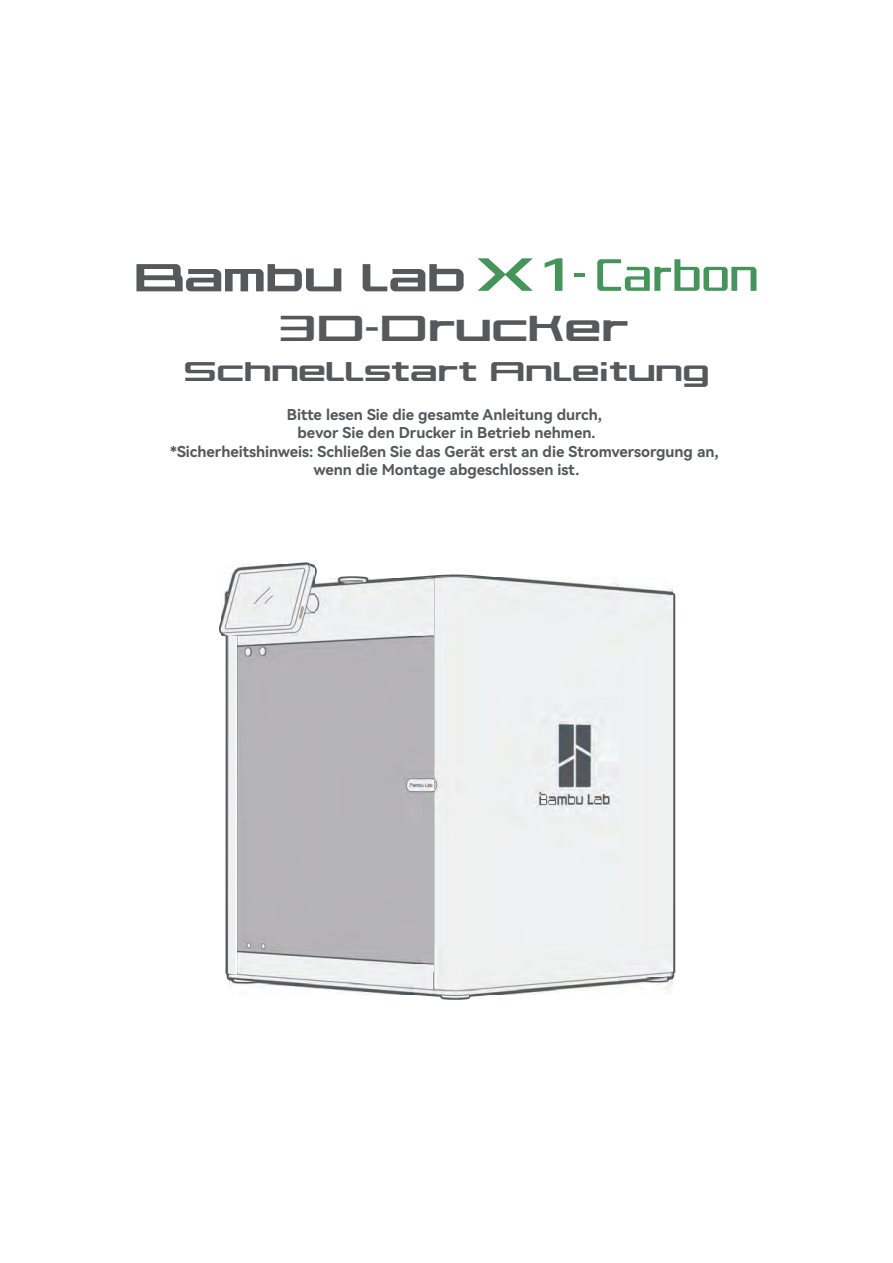
<style>
.page{position:relative;width:893px;height:1263px;background:#fff}
.page>*{position:absolute;margin:0;border:0;box-sizing:border-box;transform-origin:0 0}
.t1{font:36px "Bambu Lab";color:#55595c}
.t2{font:27px "Bambu Lab";color:#55595c}
.t3{font:15px/18.3px "Harmony OS Sans SC Bold";color:#55595c;text-align:center}
</style>
<div class="page">
<svg style="left:219px;top:562px;width:456px;height:438px"></svg>
<img style="left:238px;top:579px;width:196px;height:57px">
<div style="left:238px;top:963px;width:196px;height:9px;background:#eff0f1"></div>
<div style="left:238px;top:636px;width:196px;height:327px;background:#b5b4b8"></div>
<svg style="left:410px;top:779px;width:25px;height:12px"></svg>
<svg style="left:393px;top:590px;width:12px;height:6px"></svg>
<img style="left:230px;top:972px;width:441px;height:22px">
<div style="left:435px;top:578px;width:237px;height:412px;background:#eff1f1"></div>
<img style="left:442px;top:995px;width:26px;height:3px">
<svg style="left:647px;top:978px;width:19px;height:2px"></svg>
<img style="left:229px;top:635px;width:8px;height:339px">
<img style="left:234px;top:979px;width:21px;height:2px">
<img style="left:222px;top:564px;width:93px;height:71px">
<svg style="left:539px;top:725px;width:70px;height:80px"></svg>
<svg style="left:136px;top:264px;width:205px;height:27px"></svg>
<svg style="left:363px;top:264px;width:101px;height:27px"></svg>
<svg style="left:545px;top:258px;width:17px;height:33px"></svg>
<svg style="left:478px;top:258px;width:55px;height:33px"></svg>
<hr style="left:575px;top:273px;width:10px;height:4px;background:#45955a">
<svg style="left:597px;top:259px;width:160px;height:32px"></svg>
<h1 class="t1" style="left:279px;top:310px;width:351px">3D-Drucker</h1>
<h2 class="t2" style="left:184px;top:358px;width:527px">Schnellstart Anleitung</h2>
<p class="t3" style="left:170px;top:405px;width:550px">Bitte lesen Sie die gesamte Anleitung durch,<br>bevor Sie den Drucker in Betrieb nehmen.<br>*Sicherheitshinweis: Schließen Sie das Gerät erst an die Stromversorgung an, wenn die Montage abgeschlossen ist.</p>
</div>
